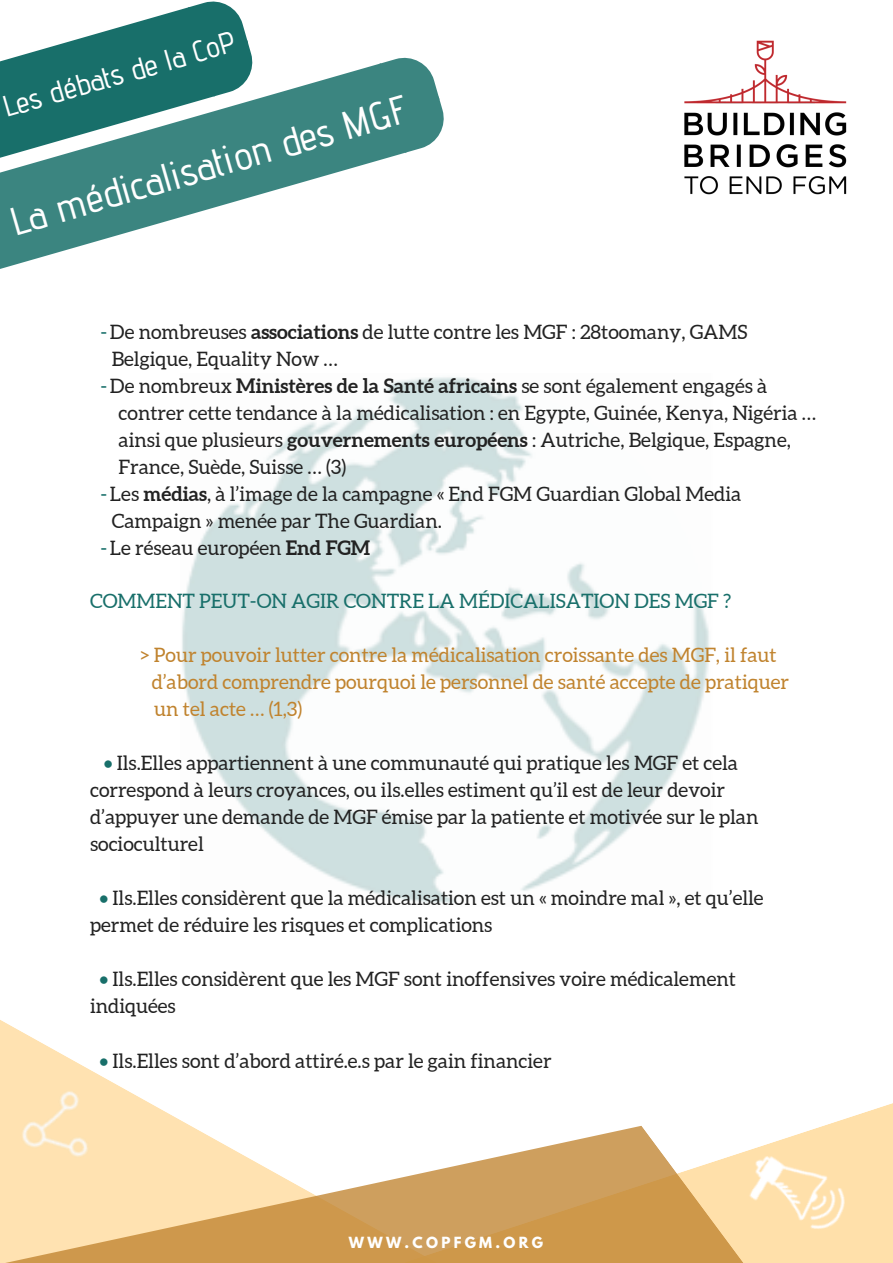
<style>
.page{position:relative;width:893px;height:1263px;background:#fff}
.page>*{position:absolute;margin:0;border:0;box-sizing:border-box;transform-origin:0 0}
.t1{font:500 39.75px "Advent Pro";color:#fff}
.t2{font:500 29.85px "Advent Pro";color:#fff}
.t3{font:19.8px/27px "Aleo";color:#222}
.t4{font:19.8px/27px "Aleo";color:#c0832e}
.t5{font:19.8px "Aleo";color:#186f6a}
.t6{font:700 13.65px "League Spartan";letter-spacing:.24em;color:#fff}
.s1{color:#186f6a}
.s2{font-weight:700}
</style>
<div class="page">
<img style="left:182px;top:377px;width:527px;height:526px">
<svg style="left:0;top:1px;width:253px;height:62px"></svg>
<svg style="left:0;top:63px;width:380px;height:46px;fill:#186f6a"></svg>
<svg style="left:0;top:109px;width:404px;height:160px;fill:#3b8580"></svg>
<svg style="left:380px;top:57px;width:64px;height:96px"></svg>
<img style="left:684px;top:40px;width:163px;height:155px">
<svg style="left:745px;top:1103px;width:148px;height:160px;fill:#ffe0aa"></svg>
<svg style="left:0;top:1020px;width:745px;height:243px"></svg>
<h2 class="t2" style="left:-1px;top:89px;width:242px;rotate:-16deg">Les débats de la CoP</h2>
<h1 class="t1" style="left:4px;top:198px;width:413px;rotate:-16deg">La médicalisation des MGF</h1>
<p class="t3" style="left:101px;top:318px;width:648px"><span class="s1">-</span>De nombreuses <span class="s2">associations</span> de lutte contre les MGF : 28toomany, GAMS</p>
<p class="t3" style="left:112px;top:345px;width:228px">Belgique, Equality Now …</p>
<p class="t3" style="left:101px;top:372px;width:668px"><span class="s1">-</span>De nombreux <span class="s2">Ministères de la Santé africains</span> se sont également engagés à</p>
<p class="t3" style="left:119px;top:399px;width:699px">contrer cette tendance à la médicalisation : en Egypte, Guinée, Kenya, Nigéria …</p>
<p class="t3" style="left:119px;top:426px;width:674px">ainsi que plusieurs <span class="s2">gouvernements européens</span> : Autriche, Belgique, Espagne,</p>
<p class="t3" style="left:119px;top:453px;width:229px">France, Suède, Suisse … (3)</p>
<p class="t3" style="left:101px;top:480px;width:642px"><span class="s1">-</span>Les <span class="s2">médias</span>, à l’image de la campagne « End FGM Guardian Global Media</p>
<p class="t3" style="left:112px;top:507px;width:332px">Campaign » menée par The Guardian.</p>
<p class="t3" style="left:101px;top:534px;width:271px"><span class="s1">-</span>Le réseau européen <span class="s2">End FGM</span></p>
<p class="t5" style="left:90px;top:590px;width:643px">COMMENT PEUT-ON AGIR CONTRE LA MÉDICALISATION DES MGF ?</p>
<p class="t4" style="left:152px;top:641px;width:639px;text-indent:-11px">&gt; Pour pouvoir lutter contre la médicalisation croissante des MGF, il faut d’abord comprendre pourquoi le personnel de santé accepte de pratiquer un tel acte … (1,3)</p>
<p class="t3" style="left:90px;top:750px;width:670px;text-indent:14px"><span class="s1">•</span> Ils.Elles appartiennent à une communauté qui pratique les MGF et cela correspond à leurs croyances, ou ils.elles estiment qu’il est de leur devoir d’appuyer une demande de MGF émise par la patiente et motivée sur le plan socioculturel</p>
<p class="t3" style="left:90px;top:885px;width:675px;text-indent:9px"><span class="s1">•</span> Ils.Elles considèrent que la médicalisation est un « moindre mal », et qu’elle permet de réduire les risques et complications</p>
<p class="t3" style="left:90px;top:966px;width:647px;text-indent:9px"><span class="s1">•</span> Ils.Elles considèrent que les MGF sont inoffensives voire médicalement indiquées</p>
<p class="t3" style="left:100px;top:1047px;width:454px"><span class="s1">•</span> Ils.Elles sont d’abord attiré.e.s par le gain financier</p>
<p class="t6" style="left:349px;top:1235px;width:196px">WWW.COPFGM.ORG</p>
</div>
